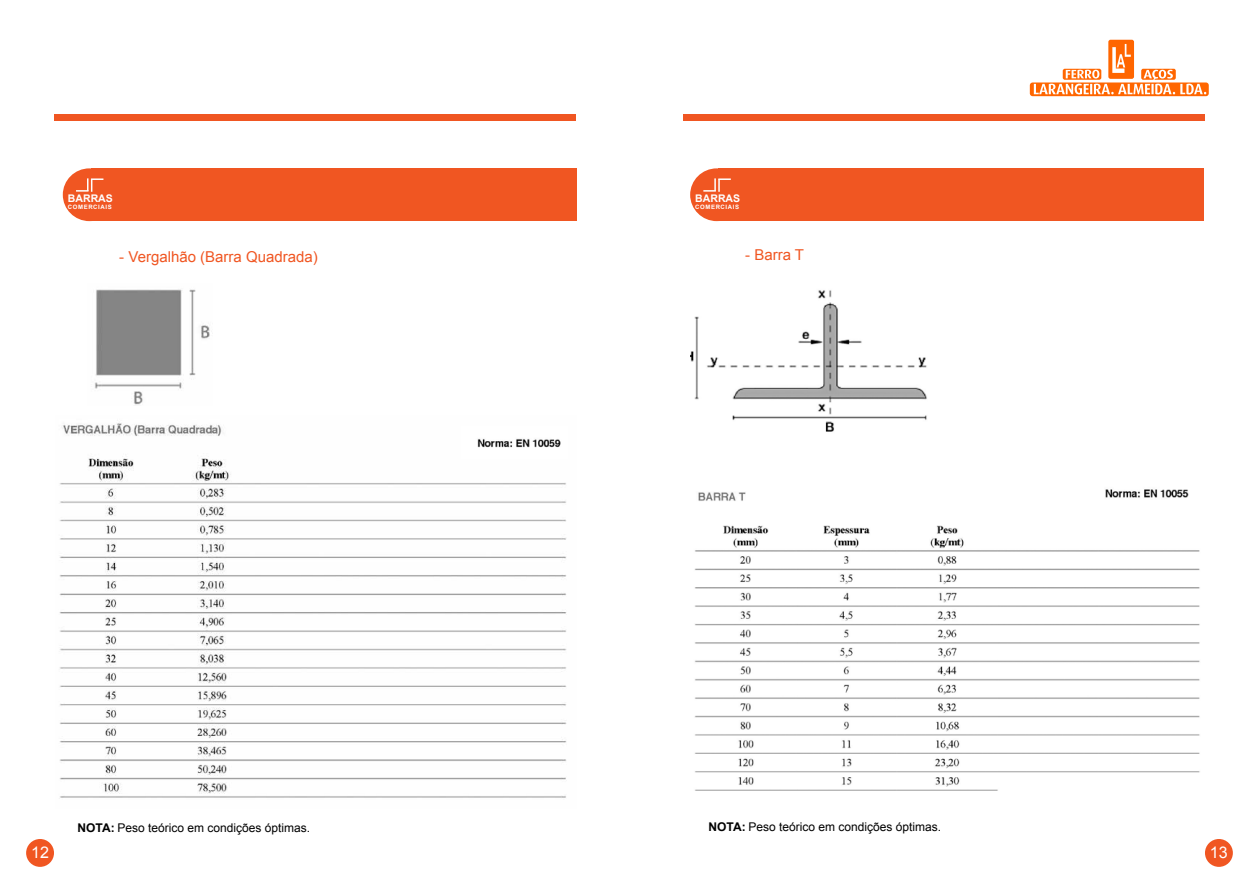
<style>
.page{position:relative;width:1259px;height:893px;background:#fff}
.page>*{position:absolute;margin:0;border:0;box-sizing:border-box;transform-origin:0 0}
.t1{font:16.05px "Arial";color:#fff}
.t2{font:15px "Arial";color:#f05622}
.t3{font:12px "Arial";color:#000}
.t4{font:700 10.5px "Arial";color:#fff}
.t5{font:700 6px "Arial";letter-spacing:.1em;color:#fff}
.s1{font-weight:700}
</style>
<div class="page">
<div style="left:1205px;top:839px;width:27px;height:28px;background:#f05622;border-radius:50%"></div>
<div style="left:26px;top:839px;width:28px;height:28px;background:#f05622;border-radius:50%"></div>
<svg style="left:1029px;top:39px;width:180px;height:58px"></svg>
<div style="left:54px;top:114px;width:521px;height:7px;background:#f05622"></div>
<div style="left:683px;top:114px;width:522px;height:7px;background:#f05622"></div>
<img style="left:59px;top:423px;width:508px;height:375px">
<img style="left:461px;top:427px;width:106px;height:31px">
<img style="left:95px;top:289px;width:115px;height:116px">
<img style="left:694px;top:492px;width:506px;height:299px">
<img style="left:1101px;top:489px;width:99px;height:16px">
<img style="left:690px;top:290px;width:237px;height:142px">
<div style="left:91px;top:168px;width:486px;height:53px;background:#f05622"></div>
<div style="left:63px;top:168px;width:53px;height:53px;background:#f05622;border-radius:50%"></div>
<svg style="left:76px;top:178px;width:27px;height:14px"></svg>
<div style="left:718px;top:168px;width:486px;height:53px;background:#f05622"></div>
<div style="left:690px;top:168px;width:53px;height:53px;background:#f05622;border-radius:50%"></div>
<svg style="left:703px;top:178px;width:28px;height:14px"></svg>
<p class="t4" style="left:68px;top:191px;width:46px">BARRAS</p>
<p class="t5" style="left:68px;top:203px;width:45px">COMERCIAIS</p>
<p class="t2" style="left:119px;top:247px;width:200px">- Vergalhão (Barra Quadrada)</p>
<p class="t4" style="left:695px;top:191px;width:46px">BARRAS</p>
<p class="t5" style="left:695px;top:203px;width:45px">COMERCIAIS</p>
<p class="t2" style="left:745px;top:245px;width:60px">- Barra T</p>
<p class="t3" style="left:78px;top:820px;width:234px"><span class="s1">NOTA:</span> Peso teórico em condições óptimas.</p>
<p class="t3" style="left:708px;top:819px;width:234px"><span class="s1">NOTA:</span> Peso teórico em condições óptimas.</p>
<h1 class="t1" style="left:31px;top:842px;width:19px">12</h1>
<h1 class="t1" style="left:1210px;top:842px;width:19px">13</h1>
</div>
